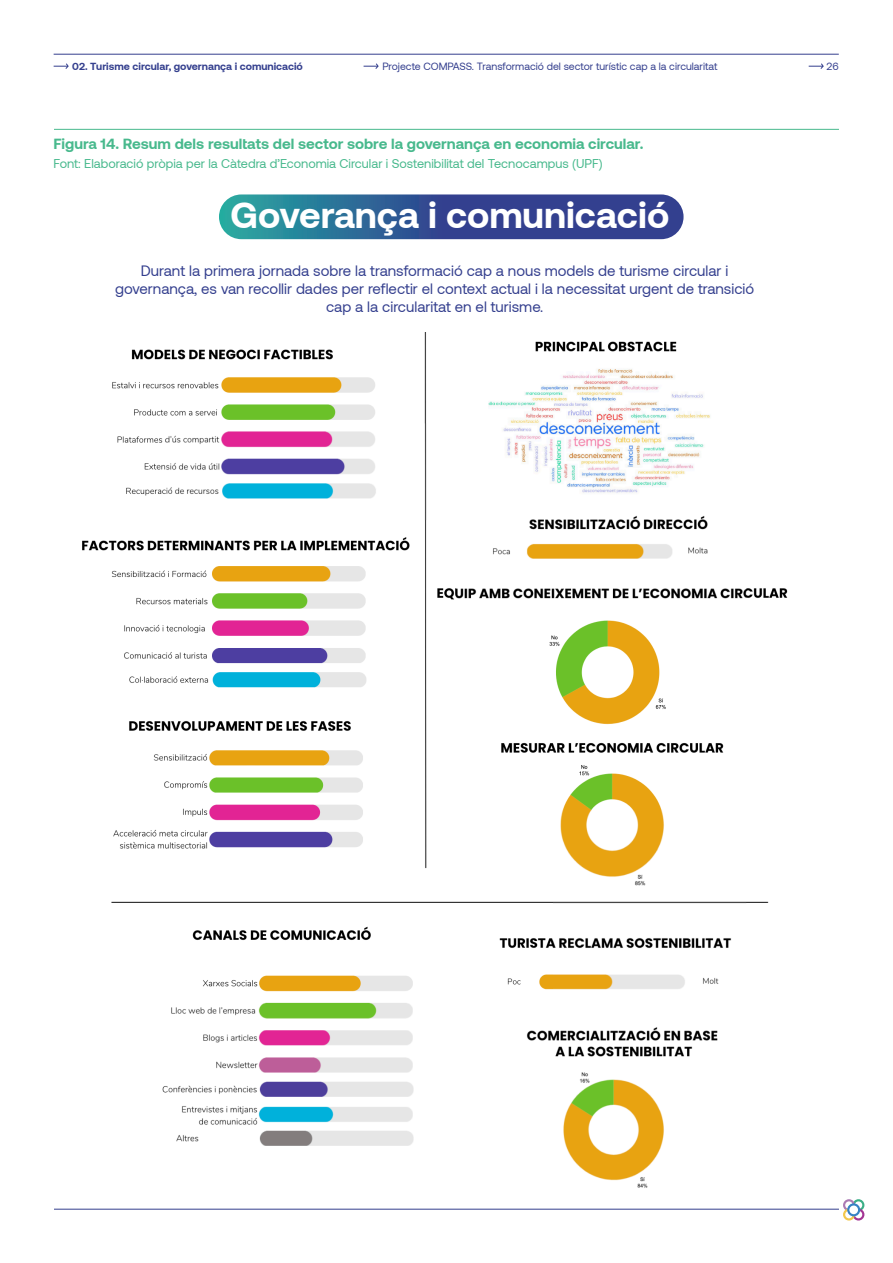
<style>
.page{position:relative;width:893px;height:1263px;background:#fff}
.page>*{position:absolute;margin:0;border:0;box-sizing:border-box;transform-origin:0 0}
.text{font:700 37.2px "Aeonik";color:#fff}
.text-2{font:15px/18px "Aeonik";color:#343f8e;text-align:center}
.FIGURA{font:700 15px "Aeonik";color:#48b98d}
.FONT{font:12.75px "Aeonik";color:#48b98d}
.text-3{font:10.5px "Aeonik";color:#343f8e}
.text-4{font:700 10.5px "Aeonik";color:#343f8e}
._1{font:10.5px "Aeonik";color:#343f8e}
</style>
<div class="page">
<svg style="left:843px;top:1199px;width:21px;height:21px"></svg>
<svg style="left:219px;top:194px;width:465px;height:45px;background:#325b94"></svg>
<hr style="left:54px;top:129px;width:785px;height:1px;background:#48b98d">
<img style="left:82px;top:333px;width:706px;height:855px">
<hr style="left:54px;top:1209px;width:785px;height:1px;background:#343f8e">
<hr style="left:54px;top:54px;width:785px;height:1px;background:#343f8e">
<svg style="left:54px;top:63px;width:15px;height:6px"></svg>
<svg style="left:364px;top:63px;width:15px;height:6px"></svg>
<svg style="left:809px;top:63px;width:15px;height:6px"></svg>
<p class="text-4" style="left:72px;top:60px;width:232px">02. Turisme circular, governança i comunicació</p>
<p class="text-3" style="left:382px;top:60px;width:337px">Projecte COMPASS. Transformació del sector turístic cap a la circularitat</p>
<p class="_1" style="left:826px;top:60px;width:14px">26</p>
<p class="FIGURA" style="left:53px;top:135px;width:591px">Figura 14. Resum dels resultats del sector sobre la governança en economia circular.</p>
<p class="FONT" style="left:53px;top:157px;width:551px">Font: Elaboració pròpia per la Càtedra d’Economia Circular i Sostenibilitat del Tecnocampus (UPF)</p>
<p class="text" style="left:230px;top:193px;width:440px">Goverança i comunicació</p>
<p class="text-2" style="left:115px;top:262px;width:641px">Durant la primera jornada sobre la transformació cap a nous models de turisme circular i governança, es van recollir dades per reflectir el context actual i la necessitat urgent de transició cap a la circularitat en el turisme.</p>
</div>
